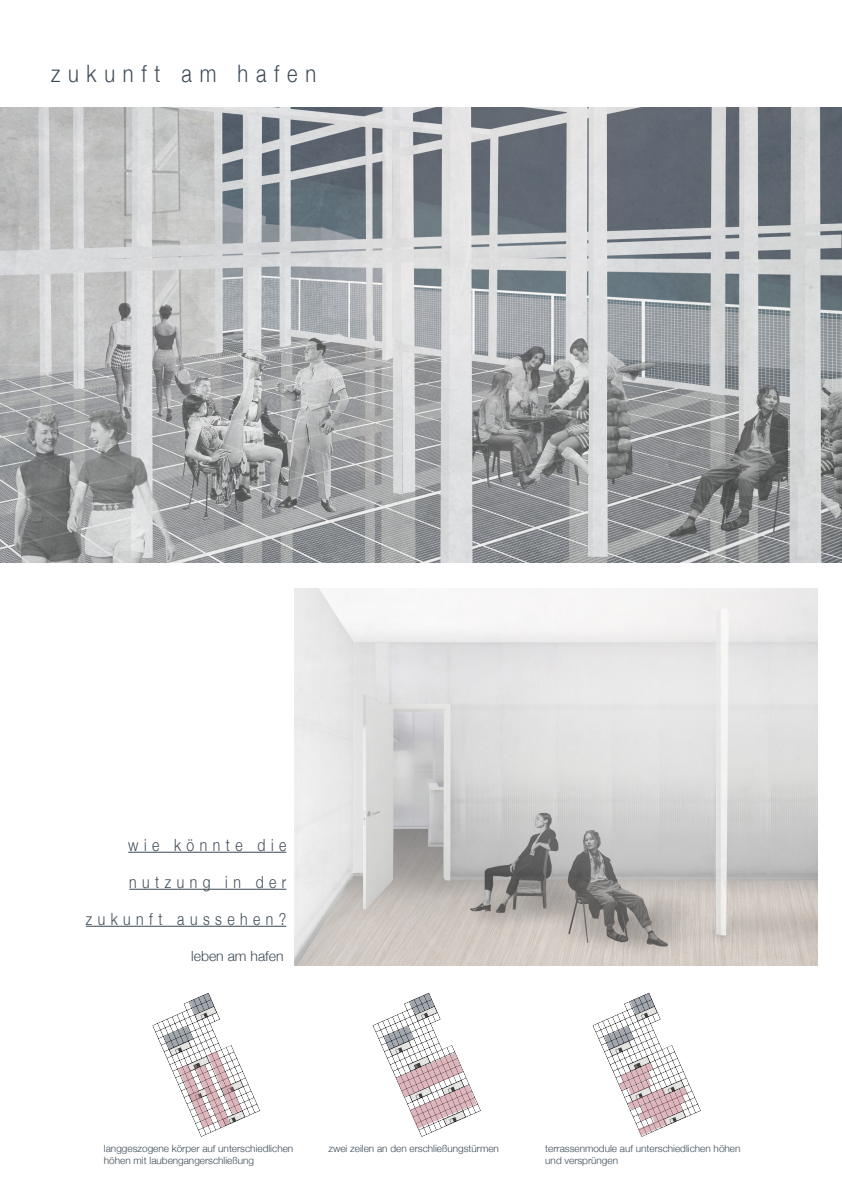
<style>
.page{position:relative;width:842px;height:1191px;background:#fff}
.page>*{position:absolute;margin:0;border:0;box-sizing:border-box;transform-origin:0 0}
.t1{font:300 24px "Helvetica Neue";letter-spacing:.39em;color:#3c4955;scale:.83 1}
.t2{font:300 16.8px "Helvetica Neue";letter-spacing:.39em;color:#3c4955;scale:.83 1}
.t3{font:300 14px "Helvetica Neue";color:#3c4955}
.t4{font:300 10px/12px "Helvetica Neue";color:#3c4955}
</style>
<div class="page">
<img style="left:0;top:108px;width:842px;height:454px">
<img style="left:295px;top:588px;width:523px;height:377px">
<hr style="left:128px;top:851px;width:158px;height:1px;background:#3c4955">
<hr style="left:129px;top:888px;width:157px;height:1px;background:#3c4955">
<hr style="left:86px;top:925px;width:200px;height:1px;background:#3c4955">
<img style="left:372px;top:1001px;width:109px;height:136px">
<svg style="left:409px;top:993px;width:25px;height:21px"></svg>
<svg style="left:384px;top:1026px;width:92px;height:102px"></svg>
<img style="left:592px;top:1001px;width:109px;height:136px">
<svg style="left:630px;top:993px;width:25px;height:21px"></svg>
<svg style="left:604px;top:1026px;width:30px;height:23px"></svg>
<svg style="left:619px;top:1062px;width:68px;height:73px"></svg>
<img style="left:152px;top:1001px;width:108px;height:136px">
<svg style="left:189px;top:993px;width:25px;height:21px"></svg>
<svg style="left:164px;top:1026px;width:78px;height:101px"></svg>
<h1 class="t1" style="left:51px;top:54px;width:321px">zukunft am hafen</h1>
<h2 class="t2" style="left:128px;top:831px;width:192px">wie könnte die</h2>
<h2 class="t2" style="left:129px;top:868px;width:191px">nutzung in der</h2>
<h2 class="t2" style="left:86px;top:905px;width:243px">zukunft aussehen?</h2>
<h3 class="t3" style="left:191px;top:945px;width:94px">leben am hafen</h3>
<p class="t4" style="left:104px;top:1142px;width:191px">langgeszogene körper auf unterschiedlichen höhen mit laubengangerschließung</p>
<p class="t4" style="left:328px;top:1142px;width:172px">zwei zeilen an den erschließungstürmen</p>
<p class="t4" style="left:545px;top:1142px;width:197px">terrassenmodule auf unterschiedlichen höhen und versprüngen</p>
</div>
